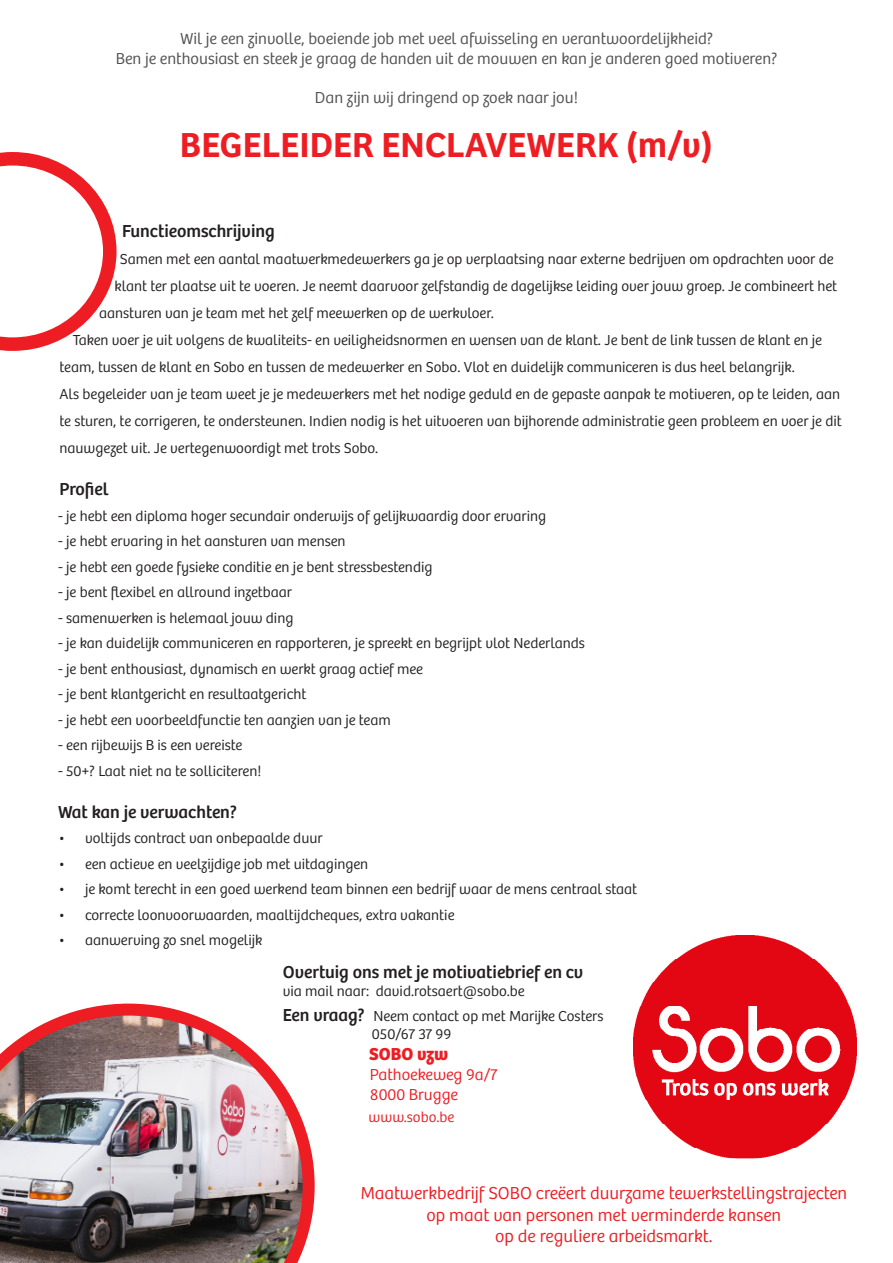
<style>
.page{position:relative;width:893px;height:1263px;background:#fff}
.page>*{position:absolute;margin:0;border:0;box-sizing:border-box;transform-origin:0 0}
.t1{font:600 36px "Bree";color:#ee1d23}
.t2{font:300 18px "Bree";color:#ee1d23}
.t3{font:18px "Bree";color:#231f20}
.t4{font:700 18px "Bree";color:#ee1d23}
.t5{font:300 18px "Bree";color:#231f20}
.t6{font:300 16.5px/19.8px "Bree";color:#505052;text-align:center}
.t7{font:300 16.5px "Bree";color:#ee1d23}
.t8{font:300 15px/27px "Bree";color:#231f20}
.t9{font:300 15px "Bree";color:#ee1d23}
.s1{font-weight:400;font-size:18px}
</style>
<div class="page">
<img style="left:0;top:1003px;width:315px;height:260px">
<img style="left:633px;top:936px;width:223px;height:221px">
<svg style="left:0;top:152px;width:117px;height:199px"></svg>
<p class="t6" style="left:116px;top:29px;width:663px">Wil je een zinvolle, boeiende job met veel afwisseling en verantwoordelijkheid?<br>Ben je enthousiast en steek je graag de handen uit de mouwen en kan je anderen goed motiveren?</p>
<p class="t6" style="left:315px;top:88px;width:265px">Dan zijn wij dringend op zoek naar jou!</p>
<p class="t1" style="left:180px;top:124px;width:535px">BEGELEIDER ENCLAVEWERK (m/v)</p>
<p class="t3" style="left:122px;top:221px;width:154px">Functieomschrijving</p>
<p class="t8" style="left:120px;top:246px;width:715px">Samen met een aantal maatwerkmedewerkers ga je op verplaatsing naar externe bedrijven om opdrachten voor de</p>
<p class="t8" style="left:115px;top:273px;width:724px">klant ter plaatse uit te voeren. Je neemt daarvoor zelfstandig de dagelijkse leiding over jouw groep. Je combineert het</p>
<p class="t8" style="left:99px;top:300px;width:396px">aansturen van je team met het zelf meewerken op de werkvloer.</p>
<p class="t8" style="left:60px;top:327px;width:764px;text-indent:13px">Taken voer je uit volgens de kwaliteits- en veiligheidsnormen en wensen van de klant. Je bent de link tussen de klant en je team, tussen de klant en Sobo en tussen de medewerker en Sobo. Vlot en duidelijk communiceren is dus heel belangrijk.</p>
<p class="t8" style="left:60px;top:381px;width:784px;text-align:justify">Als begeleider van je team weet je je medewerkers met het nodige geduld en de gepaste aanpak te motiveren, op te leiden, aan te sturen, te corrigeren, te ondersteunen. Indien nodig is het uitvoeren van bijhorende administratie geen probleem en voer je dit nauwgezet uit. Je vertegenwoordigt met trots Sobo.</p>
<p class="t3" style="left:60px;top:479px;width:51px">Profiel</p>
<p class="t8" style="left:58px;top:503px;width:490px">- je hebt een diploma hoger secundair onderwijs of gelijkwaardig door ervaring</p>
<p class="t8" style="left:58px;top:528px;width:289px">- je hebt ervaring in het aansturen van mensen</p>
<p class="t8" style="left:58px;top:554px;width:376px">- je hebt een goede fysieke conditie en je bent stressbestendig</p>
<p class="t8" style="left:58px;top:579px;width:236px">- je bent flexibel en allround inzetbaar</p>
<p class="t8" style="left:58px;top:605px;width:237px">- samenwerken is helemaal jouw ding</p>
<p class="t8" style="left:58px;top:630px;width:528px">- je kan duidelijk communiceren en rapporteren, je spreekt en begrijpt vlot Nederlands</p>
<p class="t8" style="left:58px;top:656px;width:367px">- je bent enthousiast, dynamisch en werkt graag actief mee</p>
<p class="t8" style="left:58px;top:681px;width:250px">- je bent klantgericht en resultaatgericht</p>
<p class="t8" style="left:58px;top:707px;width:334px">- je hebt een voorbeeldfunctie ten aanzien van je team</p>
<p class="t8" style="left:58px;top:732px;width:186px">- een rijbewijs B is een vereiste</p>
<p class="t8" style="left:58px;top:758px;width:205px">- 50+? Laat niet na te solliciteren!</p>
<p class="t3" style="left:58px;top:801px;width:180px">Wat kan je verwachten?</p>
<p class="t8" style="left:58px;top:825px;width:266px">• voltijds contract van onbepaalde duur</p>
<p class="t8" style="left:58px;top:851px;width:312px">• een actieve en veelzijdige job met uitdagingen</p>
<p class="t8" style="left:58px;top:876px;width:581px">• je komt terecht in een goed werkend team binnen een bedrijf waar de mens centraal staat</p>
<p class="t8" style="left:58px;top:902px;width:398px">• correcte loonvoorwaarden, maaltijdcheques, extra vakantie</p>
<p class="t8" style="left:58px;top:927px;width:206px">• aanwerving zo snel mogelijk</p>
<p class="t3" style="left:283px;top:961px;width:302px">Overtuig ons met je motivatiebrief en cv</p>
<p class="t8" style="left:283px;top:977px;width:243px">via mail naar: david.rotsaert@sobo.be</p>
<p class="t8" style="left:283px;top:1002px;width:322px"><span class="s1">Een vraag?</span> Neem contact op met Marijke Costers</p>
<p class="t8" style="left:372px;top:1020px;width:81px">050/67 37 99</p>
<p class="t4" style="left:369px;top:1043px;width:81px">SOBO vzw</p>
<p class="t7" style="left:370px;top:1065px;width:129px">Pathoekeweg 9a/7</p>
<p class="t7" style="left:370px;top:1085px;width:90px">8000 Brugge</p>
<p class="t9" style="left:369px;top:1108px;width:87px">www.sobo.be</p>
<p class="t5" style="left:283px;top:1181px;width:10px">•</p>
<p class="t2" style="left:360px;top:1183px;width:488px">Maatwerkbedrijf SOBO creëert duurzame tewerkstellingstrajecten</p>
<p class="t2" style="left:426px;top:1204px;width:356px">op maat van personen met verminderde kansen</p>
<p class="t2" style="left:495px;top:1226px;width:219px">op de reguliere arbeidsmarkt.</p>
</div>
